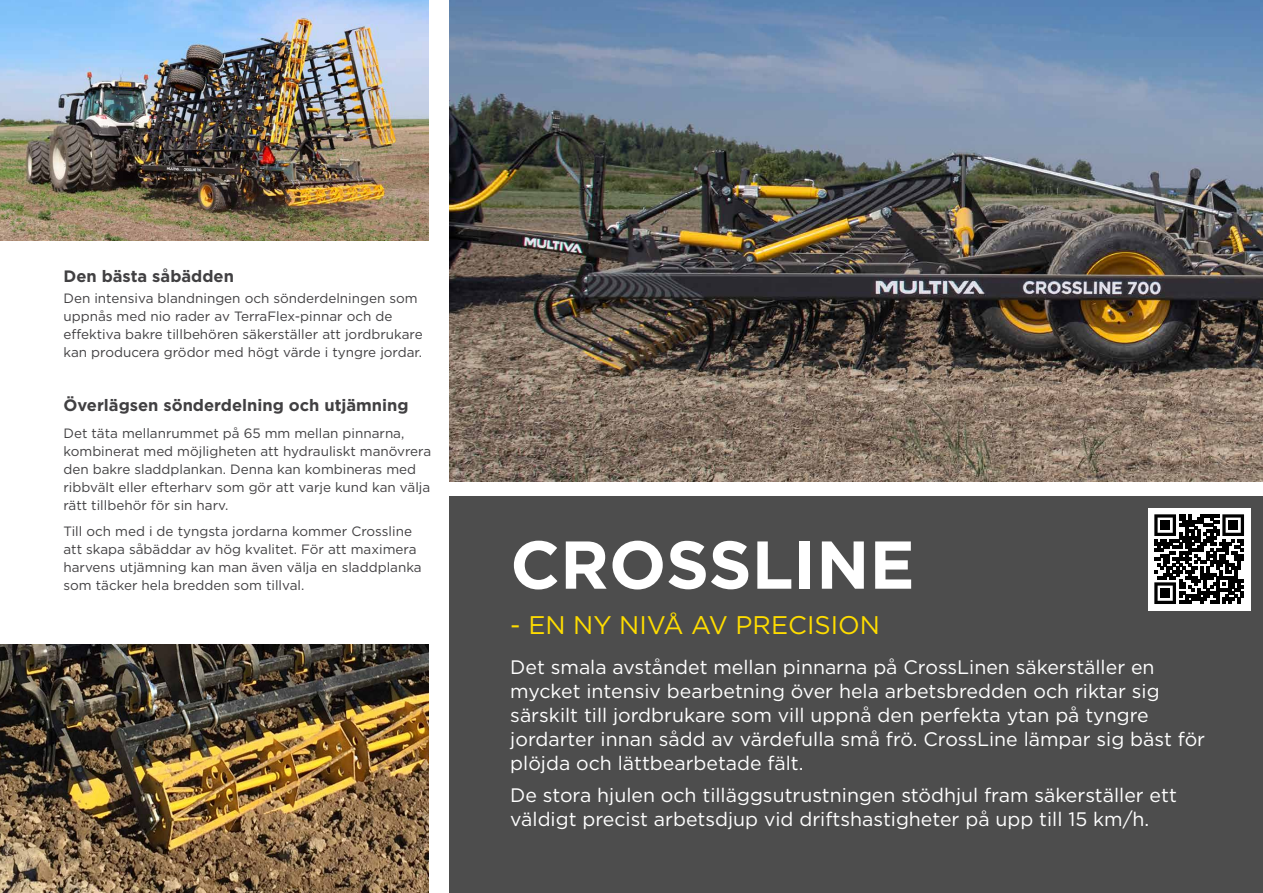
<style>
.page{position:relative;width:1263px;height:893px;background:#fff}
.page>*{position:absolute;margin:0;border:0;box-sizing:border-box;transform-origin:0 0}
.t1{font:700 67.5px "Gotham";color:#fff}
.t2{font:25.5px "Gotham";color:#fd0}
.t3{font:19.5px/24px "Gotham";color:#fff}
.t4{font:700 16.5px "Gotham";color:#414042}
.t5{font:13.5px/18px "Gotham";color:#414042}
</style>
<div class="page">
<div style="left:449px;top:496px;width:814px;height:397px;background:#4d4d4d"></div>
<img style="left:0;top:0;width:428px;height:240px">
<img style="left:0;top:644px;width:428px;height:249px">
<img style="left:449px;top:0;width:814px;height:481px">
<div style="left:1148px;top:508px;width:102px;height:102px;background:#fff"></div>
<svg style="left:1154px;top:514px;width:90px;height:90px"></svg>
<div style="left:1160px;top:520px;width:10px;height:10px;background:#000"></div>
<div style="left:1228px;top:520px;width:10px;height:10px;background:#000"></div>
<div style="left:1160px;top:589px;width:10px;height:9px;background:#000"></div>
<p class="t4" style="left:63px;top:266px;width:172px">Den bästa såbädden</p>
<p class="t5" style="left:63px;top:289px;width:361px">Den intensiva blandningen och sönderdelningen som uppnås med nio rader av TerraFlex-pinnar och de effektiva bakre tillbehören säkerställer att jordbrukare kan producera grödor med högt värde i tyngre jordar.</p>
<p class="t4" style="left:63px;top:395px;width:347px">Överlägsen sönderdelning och utjämning</p>
<p class="t5" style="left:63px;top:424px;width:369px">Det täta mellanrummet på 65 mm mellan pinnarna, kombinerat med möjligheten att hydrauliskt manövrera den bakre sladdplankan. Denna kan kombineras med ribbvält eller efterharv som gör att varje kund kan välja rätt tillbehör för sin harv.</p>
<p class="t5" style="left:63px;top:522px;width:360px">Till och med i de tyngsta jordarna kommer Crossline att skapa såbäddar av hög kvalitet. För att maximera harvens utjämning kan man även välja en sladdplanka som täcker hela bredden som tillval.</p>
<h1 class="t1" style="left:510px;top:520px;width:406px">CROSSLINE</h1>
<h2 class="t2" style="left:510px;top:608px;width:371px">- EN NY NIVÅ AV PRECISION</h2>
<p class="t3" style="left:510px;top:654px;width:696px">Det smala avståndet mellan pinnarna på CrossLinen säkerställer en mycket intensiv bearbetning över hela arbetsbredden och riktar sig särskilt till jordbrukare som vill uppnå den perfekta ytan på tyngre jordarter innan sådd av värdefulla små frö. CrossLine lämpar sig bäst för plöjda och lättbearbetade fält.</p>
<h3 class="t3" style="left:510px;top:783px;width:668px">De stora hjulen och tilläggsutrustningen stödhjul fram säkerställer ett väldigt precist arbetsdjup vid driftshastigheter på upp till 15 km/h.</h3>
</div>
